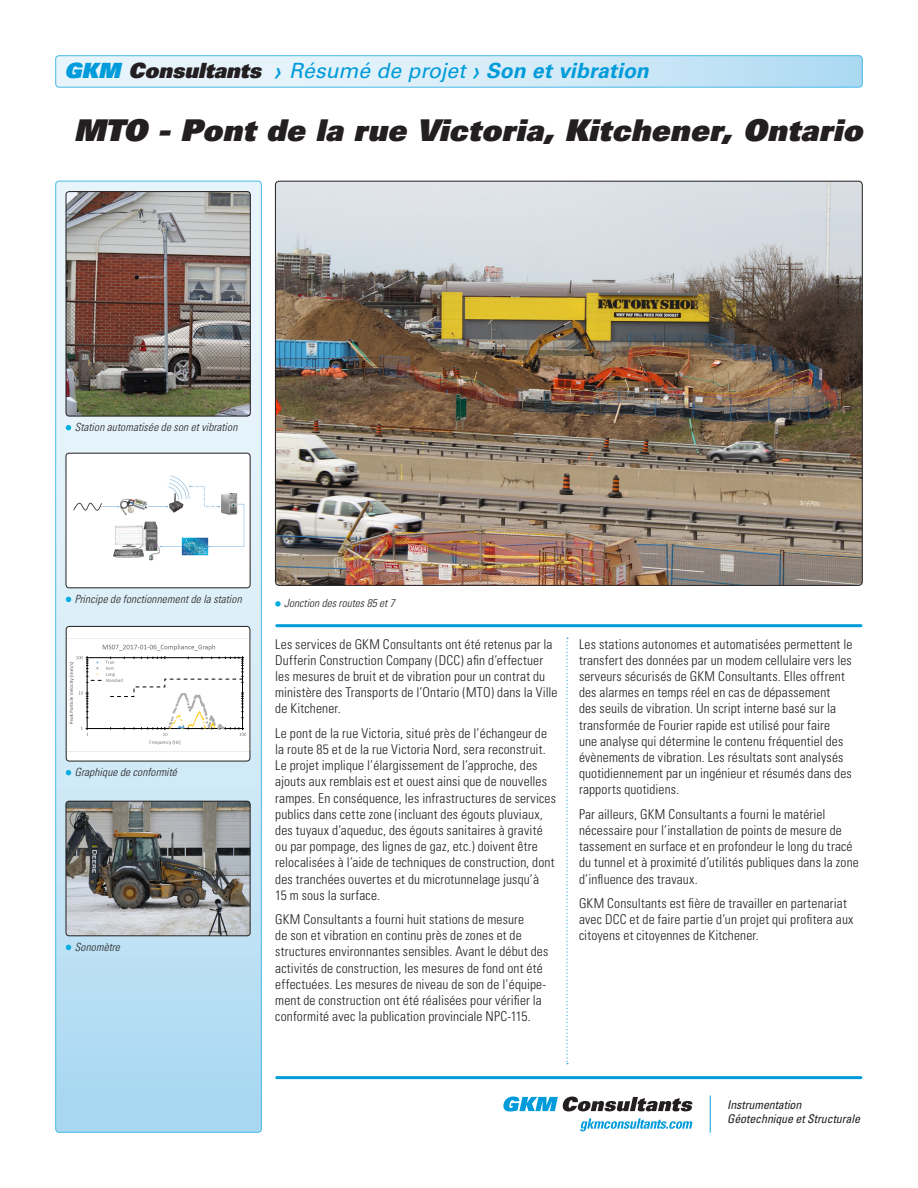
<style>
.page{position:relative;width:918px;height:1188px;background:#fff}
.page>*{position:absolute;margin:0;border:0;box-sizing:border-box;transform-origin:0 0}
.t1{font:italic 900 30px "Univers";letter-spacing:.015em;color:#231f20}
.t2{font:italic 21px "Univers";color:#009bda}
.t3{font:300 condensed 13.5px/16.2px "Univers";letter-spacing:.01em;color:#231f20}
.t4{font:italic condensed 12px/14.4px "Univers";letter-spacing:-.01em;color:#231f20}
.t5{font:italic 300 condensed 11.25px "Univers";letter-spacing:.005em;color:#231f20}
.s1{font-weight:900}
.s2{font-weight:900;color:#231f20}
.s3{font-size:27px}
.s4{font-weight:700}
</style>
<div class="page">
<div style="left:56px;top:181px;width:205px;height:951px;background:linear-gradient(to bottom,#f1f6f9,#acd5eb);border-radius:3px"></div>
<div style="left:56px;top:181px;width:206px;height:952px;border:1px solid #49b9e7;border-radius:3px"></div>
<hr style="left:277px;top:624px;width:584px;height:3px;background:#009bda">
<svg style="left:566px;top:638px;width:2px;height:426px"></svg>
<hr style="left:277px;top:1076px;width:584px;height:3px;background:#009bda">
<div style="left:56px;top:56px;width:806px;height:31px;background:linear-gradient(to right,#f3fafd,#b6def3);border-radius:3px"></div>
<div style="left:56px;top:56px;width:806px;height:31px;border:1px solid #49b9e7;border-radius:3px"></div>
<svg style="left:503px;top:1097px;width:190px;height:14px"></svg>
<svg style="left:580px;top:1118px;width:113px;height:13px"></svg>
<hr style="left:710px;top:1095px;width:1px;height:37px;background:#009bda">
<svg style="left:275px;top:601px;width:6px;height:6px"></svg>
<svg style="left:66px;top:425px;width:5px;height:5px"></svg>
<svg style="left:66px;top:597px;width:5px;height:5px"></svg>
<svg style="left:66px;top:770px;width:5px;height:5px"></svg>
<svg style="left:66px;top:945px;width:5px;height:5px"></svg>
<div style="left:66px;top:453px;width:184px;height:135px;background:#fff;border-radius:3px"></div>
<img style="left:73px;top:476px;width:172px;height:85px">
<div style="left:66px;top:453px;width:184px;height:135px;border:1px solid #231f20;border-radius:3px"></div>
<div style="left:66px;top:626px;width:184px;height:135px;background:#fff;border-radius:3px"></div>
<img style="left:69px;top:644px;width:178px;height:101px">
<div style="left:66px;top:626px;width:184px;height:135px;border:1px solid #231f20;border-radius:3px"></div>
<img style="left:66px;top:801px;width:184px;height:135px">
<div style="left:66px;top:801px;width:184px;height:135px;border:1px solid #231f20;border-radius:3px"></div>
<img style="left:66px;top:191px;width:183px;height:225px">
<div style="left:66px;top:191px;width:185px;height:225px;border:1px solid #231f20;border-radius:3px"></div>
<img style="left:275px;top:181px;width:587px;height:404px">
<h2 class="t2" style="left:64px;top:58px;width:586px"><span class="s1">GKM</span> <span class="s2">Consultants</span> <span class="s3">›</span> Résumé de projet <span class="s3">›</span> <span class="s4">Son et vibration</span></h2>
<h1 class="t1" style="left:74px;top:111px;width:790px">MTO - Pont de la rue Victoria, Kitchener, Ontario</h1>
<p class="t5" style="left:75px;top:420px;width:164px">Station automatisée de son et vibration</p>
<p class="t5" style="left:75px;top:592px;width:168px">Principe de fonctionnement de la station</p>
<p class="t5" style="left:75px;top:765px;width:104px">Graphique de conformité</p>
<p class="t5" style="left:75px;top:940px;width:47px">Sonomètre</p>
<p class="t5" style="left:284px;top:597px;width:112px">Jonction des routes 85 et 7</p>
<p class="t3" style="left:275px;top:636px;width:284px">Les services de GKM Consultants ont été retenus par la Dufferin Construction Company (DCC) afin d’effectuer les mesures de bruit et de vibration pour un contrat du ministère des Transports de l’Ontario (MTO) dans la Ville de Kitchener.</p>
<p class="t3" style="left:275px;top:725px;width:282px">Le pont de la rue Victoria, situé près de l’échangeur de la route 85 et de la rue Victoria Nord, sera reconstruit.<br>Le projet implique l’élargissement de l’approche, des ajouts aux remblais est et ouest ainsi que de nouvelles rampes. En conséquence, les infrastructures de services publics dans cette zone (incluant des égouts pluviaux, des tuyaux d’aqueduc, des égouts sanitaires à gravité ou par pompage, des lignes de gaz, etc.) doivent être relocalisées à l’aide de techniques de construction, dont des tranchées ouvertes et du microtunnelage jusqu’à<br>15 m sous la surface.</p>
<p class="t3" style="left:275px;top:911px;width:275px">GKM Consultants a fourni huit stations de mesure<br>de son et vibration en continu près de zones et de structures environnantes sensibles. Avant le début des activités de construction, les mesures de fond ont été effectuées. Les mesures de niveau de son de l’équipe&shy;ment de construction ont été réalisées pour vérifier la conformité avec la publication provinciale NPC-115.</p>
<p class="t3" style="left:579px;top:636px;width:275px">Les stations autonomes et automatisées permettent le transfert des données par un modem cellulaire vers les serveurs sécurisés de GKM Consultants. Elles offrent des alarmes en temps réel en cas de dépassement<br>des seuils de vibration. Un script interne basé sur la transformée de Fourier rapide est utilisé pour faire<br>une analyse qui détermine le contenu fréquentiel des évènements de vibration. Les résultats sont analysés quotidiennement par un ingénieur et résumés dans des rapports quotidiens.</p>
<p class="t3" style="left:579px;top:806px;width:281px">Par ailleurs, GKM Consultants a fourni le matériel nécessaire pour l’installation de points de mesure de tassement en surface et en profondeur le long du tracé du tunnel et à proximité d’utilités publiques dans la zone d’influence des travaux.</p>
<p class="t3" style="left:579px;top:895px;width:276px">GKM Consultants est fière de travailler en partenariat avec DCC et de faire partie d’un projet qui profitera aux citoyens et citoyennes de Kitchener.</p>
<p class="t4" style="left:727px;top:1097px;width:134px">Instrumentation<br>Géotechnique et Structurale</p>
</div>
